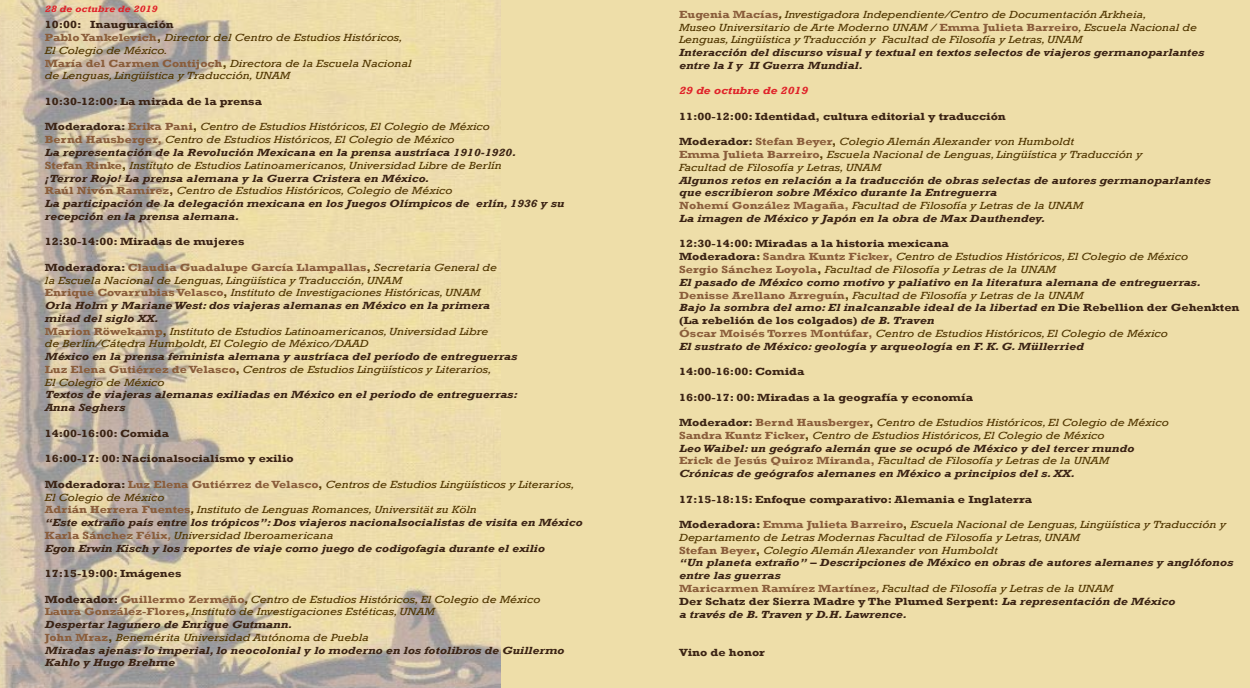
<style>
.page{position:relative;width:1250px;height:688px;background:#fff}
.page>*{position:absolute;margin:0;border:0;box-sizing:border-box;transform-origin:0 0}
.t1{font:italic 700 10.62px/12.8px "Rockwell";color:#3b2314;scale:1.18 1}
.t2{font:italic 10.62px/12.8px "Rockwell";color:#513600;scale:1.19 1}
.t3{font:italic 10.62px/12.8px "Rockwell";color:#513600;scale:1.18 1}
.t4{font:italic 700 10.62px/12.8px "Rockwell";color:#3b2314;scale:1.19 1}
.t5{font:700 10.62px "Rockwell";color:#3b2314;scale:1.19 1}
.t6{font:700 10.62px "Rockwell";color:#3b2314;scale:1.18 1}
.t7{font:italic 700 10.62px "Rockwell";color:#e02229;scale:1.19 1}
.t8{font:italic 700 9.38px "Rockwell";color:#e02229;scale:1.18 1}
.s1{font-weight:700;font-style:normal;color:#3b2314}
.s2{font-weight:700;font-style:normal;color:#8a5d3b}
.s3{font-weight:700;font-style:normal}
.s4{font-style:normal}
.s5{font-style:normal;color:#8a5d3b}
.s6{font-style:normal;color:#513600}
.s7{font-weight:400;color:#513600}
.s8{font-weight:700;color:#3b2314}
.s9{color:#513600}
.s10{color:#8a5d3b}
.s11{font-weight:700}
.s12{font-weight:700;color:#8a5d3b}
</style>
<div class="page">
<img style="left:0;top:0;width:501px;height:688px">
<div style="left:501px;top:0;width:749px;height:688px;background:#eedea9"></div>
<p class="t8" style="left:45px;top:4px;width:97px">28 de octubre de 2019</p>
<p class="t3" style="left:45px;top:19px;width:312px"><span class="s1">10:00: Inauguración<br></span><span class="s2">Pablo Yankelevich</span><span class="s3">,</span> Director del Centro de Estudios Históricos, El Colegio de México.<br><span class="s2">María del Carmen Contijoch</span><span class="s3">,</span> Directora de la Escuela Nacional de Lenguas, Lingüística y Traducción, UNAM</p>
<p class="t6" style="left:45px;top:95px;width:186px">10:30-12:00: La mirada de la prensa</p>
<p class="t1" style="left:45px;top:121px;width:442px"><span class="s4">Moderadora:</span> <span class="s5">Erika Pani</span><span class="s6">,</span> <span class="s7">Centro de Estudios Históricos, El Colegio de México<br></span><span class="s5">Bernd Hausberger,</span> <span class="s7">Centro de Estudios Históricos, El Colegio de México<br></span>La representación de la Revolución Mexicana en la prensa austríaca 1910-1920.<br><span class="s5">Stefan Rinke</span><span class="s6">,</span> <span class="s7">Instituto de Estudios Latinoamericanos, Universidad Libre de Berlín<br></span>¡Terror Rojo! La prensa alemana y la Guerra Cristera en México.<br><span class="s5">Raúl Nivón Ramírez</span><span class="s6">,</span> <span class="s7">Centro de Estudios Históricos, Colegio de México<br></span>La participación de la delegación mexicana en los Juegos Olímpicos de erlín, 1936 y su recepción en la prensa alemana.</p>
<p class="t6" style="left:45px;top:235px;width:171px">12:30-14:00: Miradas de mujeres</p>
<p class="t3" style="left:45px;top:261px;width:385px"><span class="s1">Moderadora:</span> <span class="s2">Claudia Guadalupe García Llampallas</span><span class="s3">,</span> Secretaria General de la Escuela Nacional de Lenguas, Lingüística y Traducción, UNAM<br><span class="s2">Enrique Covarrubias Velasco</span><span class="s3">,</span> Instituto de Investigaciones Históricas, UNAM <span class="s8">Orla Holm y Mariane West: dos viajeras alemanas en México en la primera mitad del siglo XX.<br></span><span class="s2">Marion Röwekamp</span><span class="s3">,</span> Instituto de Estudios Latinoamericanos, Universidad Libre de Berlín/Cátedra Humboldt, El Colegio de México/DAAD</p>
<p class="t1" style="left:45px;top:350px;width:402px">México en la prensa feminista alemana y austríaca del período de entreguerras<br><span class="s5">Luz Elena Gutiérrez de Velasco</span><span class="s6">,</span> <span class="s7">Centros de Estudios Lingüísticos y Literarios,<br>El Colegio de México</span></p>
<p class="t1" style="left:45px;top:388px;width:402px">Textos de viajeras alemanas exiliadas en México en el periodo de entreguerras:<br>Anna Seghers</p>
<p class="t6" style="left:45px;top:426px;width:107px">14:00-16:00: Comida</p>
<p class="t6" style="left:45px;top:452px;width:212px">16:00-17: 00: Nacionalsocialismo y exilio</p>
<p class="t1" style="left:45px;top:478px;width:457px"><span class="s4">Moderadora:</span> <span class="s5">Luz Elena Gutiérrez de Velasco</span><span class="s6">,</span> <span class="s7">Centros de Estudios Lingüísticos y Literarios, El Colegio de México<br></span><span class="s5">Adrián Herrera Fuentes</span><span class="s9">,</span> <span class="s7">Instituto de Lenguas Romances, Universität zu Köln<br></span>“Este extraño país entre los trópicos”: Dos viajeros nacionalsocialistas de visita en México <span class="s5">Karla Sánchez Félix</span><span class="s10">,</span> <span class="s7">Universidad Iberoamericana<br></span>Egon Erwin Kisch y los reportes de viaje como juego de codigofagia durante el exilio</p>
<p class="t6" style="left:45px;top:567px;width:117px">17:15-19:00: Imágenes</p>
<p class="t1" style="left:45px;top:592px;width:442px"><span class="s4">Moderador:</span> <span class="s5">Guillermo Zermeño</span><span class="s9">,</span> <span class="s7">Centro de Estudios Históricos, El Colegio de México </span><span class="s5">Laura González-Flores</span><span class="s9">,</span> <span class="s7">Instituto de Investigaciones Estéticas, UNAM<br></span>Despertar lagunero de Enrique Gutmann.<br><span class="s5">John Mraz</span><span class="s6">,</span> <span class="s7">Benemérita Universidad Autónoma de Puebla<br></span>Miradas ajenas: lo imperial, lo neocolonial y lo moderno en los fotolibros de Guillermo Kahlo y Hugo Brehme</p>
<p class="t3" style="left:679px;top:8px;width:440px"><span class="s2">Eugenia Macías</span><span class="s11">,</span> Investigadora Independiente/Centro de Documentación Arkheia,<br>Museo Universitario de Arte Moderno UNAM / <span class="s2">Emma Julieta Barreiro</span>, Escuela Nacional de<br>Lenguas, Lingüística y Traducción y Facultad de Filosofía y Letras, UNAM</p>
<p class="t1" style="left:679px;top:46px;width:446px">Interacción del discurso visual y textual en textos selectos de viajeros germanoparlantes entre la I y II Guerra Mundial.</p>
<p class="t7" style="left:679px;top:84px;width:110px">29 de octubre de 2019</p>
<p class="t5" style="left:679px;top:110px;width:276px">11:00-12:00: Identidad, cultura editorial y traducción</p>
<p class="t2" style="left:679px;top:136px;width:391px"><span class="s1">Moderador:</span> <span class="s2">Stefan Beyer</span><span class="s3">,</span> Colegio Alemán Alexander von Humboldt<br><span class="s2">Emma Julieta Barreiro</span><span class="s3">,</span> Escuela Nacional de Lenguas, Lingüística y Traducción y<br>Facultad de Filosofía y Letras, UNAM</p>
<p class="t4" style="left:679px;top:174px;width:448px">Algunos retos en relación a la traducción de obras selectas de autores germanoparlantes que escribieron sobre México durante la Entreguerra<br><span class="s5">Nohemí González Magaña,</span> <span class="s7">Facultad de Filosofía y Letras de la UNAM<br></span>La imagen de México y Japón en la obra de Max Dauthendey.</p>
<p class="t4" style="left:679px;top:238px;width:472px"><span class="s4">12:30-14:00: Miradas a la historia mexicana<br>Moderadora</span><span class="s6">:</span> <span class="s5">Sandra Kuntz Ficker,</span> <span class="s7">Centro de Estudios Históricos, El Colegio de México<br></span><span class="s5">Sergio Sánchez Loyola</span><span class="s6">,</span> <span class="s7">Facultad de Filosofía y Letras de la UNAM<br></span>El pasado de México como motivo y paliativo en la literatura alemana de entreguerras.<br><span class="s5">Denisse Arellano Arreguín</span><span class="s6">,</span> <span class="s7">Facultad de Filosofía y Letras de la UNAM<br></span>Bajo la sombra del amo: El inalcanzable ideal de la libertad en <span class="s4">Die Rebellion der Gehenkten (La rebelión de los colgados)</span> de B. Traven<br><span class="s5">Óscar Moisés Torres Montúfar,</span> <span class="s7">Centro de Estudios Históricos, El Colegio de México<br></span>El sustrato de México: geología y arqueología en F. K. G. Müllerried</p>
<p class="t5" style="left:679px;top:365px;width:107px">14:00-16:00: Comida</p>
<p class="t5" style="left:679px;top:390px;width:248px">16:00-17: 00: Miradas a la geografía y economía</p>
<p class="t2" style="left:679px;top:416px;width:413px"><span class="s1">Moderador:</span> <span class="s2">Bernd Hausberger</span><span class="s3">,</span> Centro de Estudios Históricos, El Colegio de México <span class="s2">Sandra Kuntz Ficker</span><span class="s3">,</span> Centro de Estudios Históricos, El Colegio de México<br><span class="s8">Leo Waibel: un geógrafo alemán que se ocupó de México y del tercer mundo </span><span class="s2">Erick de Jesús Quiroz Miranda,</span> Facultad de Filosofía y Letras de la UNAM<br><span class="s8">Crónicas de geógrafos alemanes en México a principios del s. XX.</span></p>
<p class="t5" style="left:679px;top:492px;width:298px">17:15-18:15: Enfoque comparativo: Alemania e Inglaterra</p>
<p class="t2" style="left:679px;top:518px;width:467px"><span class="s1">Moderadora:</span> <span class="s2">Emma Julieta Barreiro</span><span class="s3">,</span> Escuela Nacional de Lenguas, Lingüística y Traducción y Departamento de Letras Modernas Facultad de Filosofía y Letras, UNAM<br><span class="s2">Stefan Beyer</span><span class="s3">,</span> Colegio Alemán Alexander von Humboldt<br><span class="s8">“Un planeta extraño” – Descripciones de México en obras de autores alemanes y anglófonos entre las guerras<br></span><span class="s2">Maricarmen Ramírez Martínez</span><span class="s12">,</span> Facultad de Filosofía y Letras de la UNAM<br><span class="s1">Der Schatz der Sierra Madre y The Plumed Serpent:</span> <span class="s8">La representación de México<br>a través de B. Traven y D.H. Lawrence.</span></p>
<p class="t5" style="left:679px;top:645px;width:74px">Vino de honor</p>
</div>
